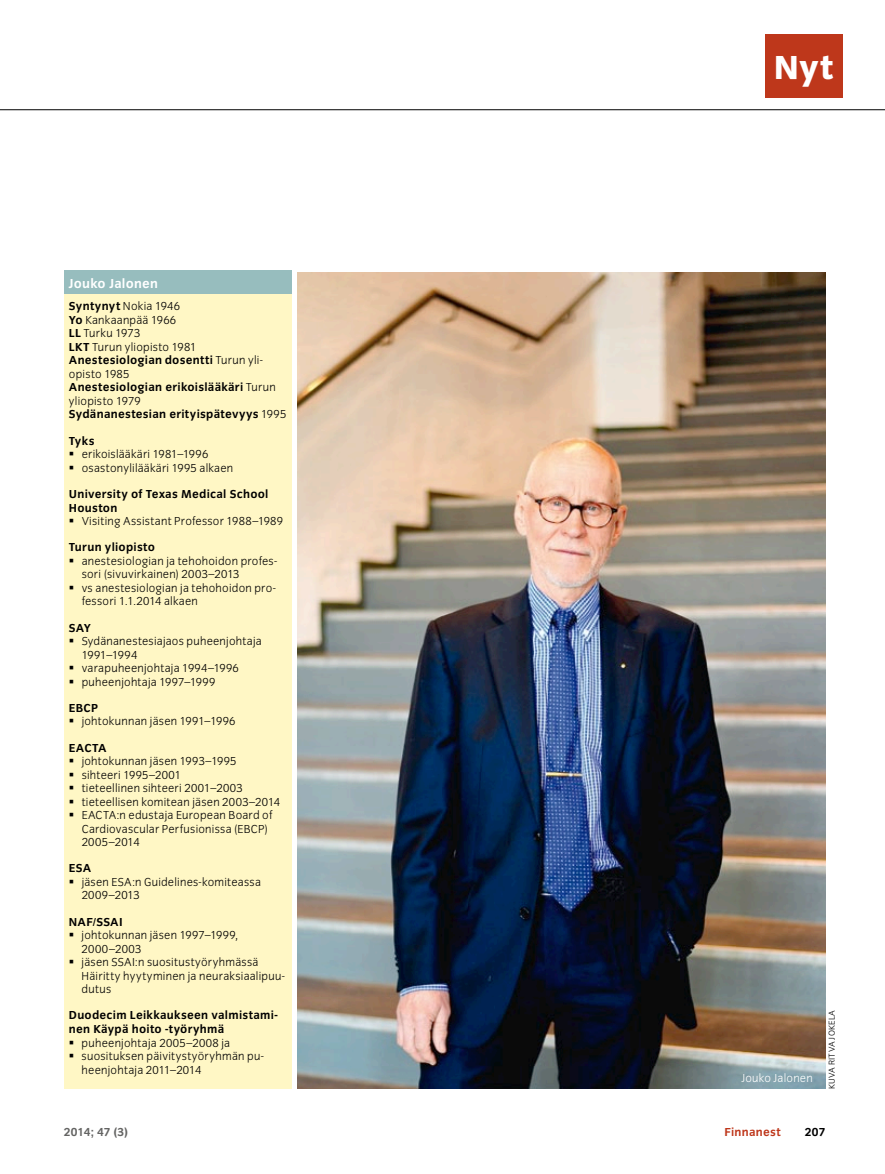
<style>
.page{position:relative;width:885px;height:1174px;background:#fff}
.page>*{position:absolute;margin:0;border:0;box-sizing:border-box;transform-origin:0 0}
.t1{font:800 34.5px "Congress Sans";color:#fff}
.t2{font:700 13.5px "Congress Sans";letter-spacing:.015em;color:#fff}
.t3{font:300 12px/13.5px "Congress Sans";letter-spacing:.02em;color:#000}
.t4{font:700 12px/13.5px "Congress Sans";letter-spacing:.02em;color:#000}
.t5{font:300 12px "Congress Sans";letter-spacing:.02em;color:#fff}
.t6{font:700 12px "Congress Sans";color:#646463}
.t7{font:700 12px "Congress Sans";color:#be371b}
.t8{font:300 9px "Congress Sans";color:#000}
.s1{font-weight:300}
</style>
<div class="page">
<div style="left:764px;top:34px;width:78px;height:63px;background:#be371b"></div>
<hr style="left:0;top:109px;width:884px;height:1px;background:#000">
<img style="left:297px;top:272px;width:528px;height:817px">
<div style="left:64px;top:293px;width:227px;height:796px;background:#fff7c5"></div>
<div style="left:64px;top:271px;width:227px;height:23px;background:#97bdbe"></div>
<p class="t2" style="left:69px;top:275px;width:91px">Jouko Jalonen</p>
<p class="t4" style="left:69px;top:300px;width:219px">Syntynyt <span class="s1">Nokia 1946<br></span>Yo <span class="s1">Kankaanpää 1966<br></span>LL <span class="s1">Turku 1973<br></span>LKT <span class="s1">Turun yliopisto 1981<br></span>Anestesiologian dosentti <span class="s1">Turun yli&shy;opisto 1985<br></span>Anestesiologian erikoislääkäri <span class="s1">Turun yliopisto 1979<br></span>Sydänanestesian erityispätevyys <span class="s1">1995</span></p>
<p class="t4" style="left:69px;top:434px;width:27px">Tyks</p>
<p class="t3" style="left:82px;top:447px;width:153px">erikoislääkäri 1981–1996 osastonylilääkäri 1995 alkaen</p>
<p class="t4" style="left:69px;top:487px;width:201px">University of Texas Medical School<br>Houston</p>
<p class="t3" style="left:82px;top:514px;width:203px">Visiting Assistant Professor 1988–1989</p>
<p class="t4" style="left:69px;top:540px;width:88px">Turun yliopisto</p>
<p class="t3" style="left:82px;top:554px;width:197px">anestesiologian ja tehohoidon profes&shy;sori (sivuvirkainen) 2003–2013<br>vs anestesiologian ja tehohoidon pro&shy;fessori 1.1.2014 alkaen</p>
<p class="t4" style="left:69px;top:621px;width:23px">SAY</p>
<p class="t3" style="left:82px;top:634px;width:181px">Sydänanestesiajaos puheenjohtaja<br>1991–1994<br>varapuheenjohtaja 1994–1996 puheenjohtaja 1997–1999</p>
<p class="t4" style="left:69px;top:701px;width:31px">EBCP</p>
<p class="t3" style="left:82px;top:714px;width:155px">johtokunnan jäsen 1991–1996</p>
<p class="t4" style="left:69px;top:741px;width:39px">EACTA</p>
<p class="t3" style="left:82px;top:754px;width:200px">johtokunnan jäsen 1993–1995<br>sihteeri 1995–2001<br>tieteellinen sihteeri 2001–2003 tieteellisen komitean jäsen 2003–2014<br>EACTA:n edustaja European Board of<br>Cardiovascular Perfusionissa (EBCP)<br>2005–2014</p>
<p class="t4" style="left:69px;top:861px;width:24px">ESA</p>
<p class="t3" style="left:82px;top:875px;width:181px">jäsen ESA:n Guidelines-komiteassa<br>2009–2013</p>
<p class="t4" style="left:69px;top:915px;width:53px">NAF/SSAI</p>
<p class="t3" style="left:82px;top:928px;width:205px">johtokunnan jäsen 1997–1999,<br>2000–2003<br>jäsen SSAI:n suositustyöryhmässä<br>Häiritty hyytyminen ja neuraksiaalipuu&shy;dutus</p>
<p class="t4" style="left:69px;top:1008px;width:210px">Duodecim Leikkaukseen valmistami&shy;nen Käypä hoito -työryhmä</p>
<p class="t3" style="left:82px;top:1035px;width:184px">puheenjohtaja 2005–2008 ja suosituksen päivitystyöryhmän pu&shy;heenjohtaja 2011–2014</p>
<h1 class="t1" style="left:773px;top:48px;width:61px">Nyt</h1>
<p class="t5" style="left:741px;top:1071px;width:73px">Jouko Jalonen</p>
<p class="t8" style="left:827px;top:1089px;width:80px;rotate:-90deg">Kuva Ritva Jokela</p>
<p class="t6" style="left:64px;top:1125px;width:65px">2014; 47 (3)</p>
<p class="t7" style="left:724px;top:1125px;width:58px">Finnanest</p>
<p class="t4" style="left:804px;top:1125px;width:22px">207</p>
</div>
